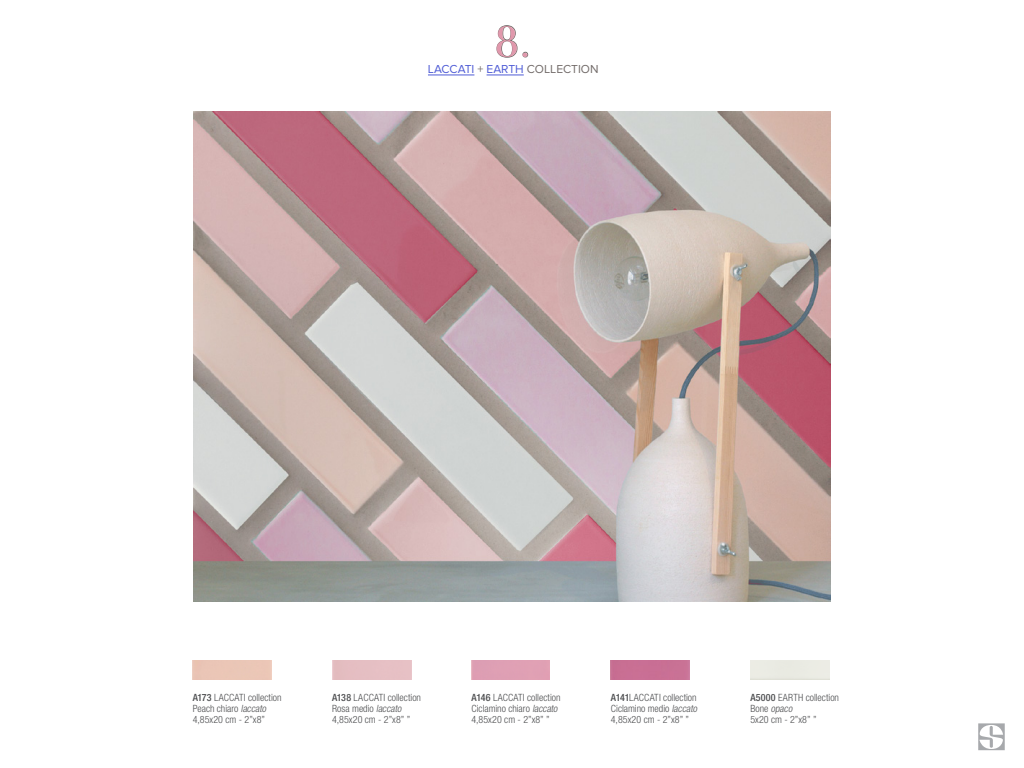
<style>
.page{position:relative;width:1024px;height:768px;background:#fff}
.page>*{position:absolute;margin:0;border:0;box-sizing:border-box;transform-origin:0 0}
.t1{font:44px "Bodoni Svty Two ITCTT";color:#e198ac}
.t2{font:12px "Proxima Nova";color:#4f5cd6}
.t3{font:300 condensed 10px/11px "Helvetica Neue";color:#4c4d4f}
.s1{color:#736c6a}
.s2{font-weight:500}
.s3{font-style:italic}
</style>
<div class="page">
<img style="left:194px;top:112px;width:636px;height:489px">
<hr style="left:428px;top:75px;width:46px;height:1px;background:#4f5cd6">
<hr style="left:487px;top:75px;width:37px;height:1px;background:#4f5cd6">
<svg style="left:497px;top:25px;width:31px;height:33px"></svg>
<img style="left:332px;top:661px;width:79px;height:18px">
<svg style="left:978px;top:723px;width:27px;height:27px"></svg>
<h1 class="t1" style="left:495px;top:6px;width:37px">8.</h1>
<p class="t2" style="left:428px;top:62px;width:172px">LACCATI <span class="s1">+</span> EARTH <span class="s1">COLLECTION</span></p>
<p class="t3" style="left:193px;top:691px;width:90px"><span class="s2">A173</span> LACCATI collection<br>Peach chiaro <span class="s3">laccato<br></span>4,85x20 cm - 2”x8”</p>
<p class="t3" style="left:472px;top:691px;width:91px;text-align:justify"><span class="s2">A146</span> LACCATI collection Ciclamino chiaro <span class="s3">laccato </span>4,85x20 cm - 2”x8” ”</p>
<p class="t3" style="left:332px;top:691px;width:90px"><span class="s2">A138</span> LACCATI collection<br>Rosa medio <span class="s3">laccato<br></span>4,85x20 cm - 2”x8” ”</p>
<p class="t3" style="left:750px;top:691px;width:90px"><span class="s2">A5000</span> EARTH collection<br>B o n e <span class="s3">opaco<br></span>5x20 cm - 2”x8” ”</p>
<p class="t3" style="left:611px;top:691px;width:90px"><span class="s2">A141</span>LACCATI collection<br>Ciclamino medio <span class="s3">laccato<br></span>4,85x20 cm - 2”x8” ”</p>
</div>
